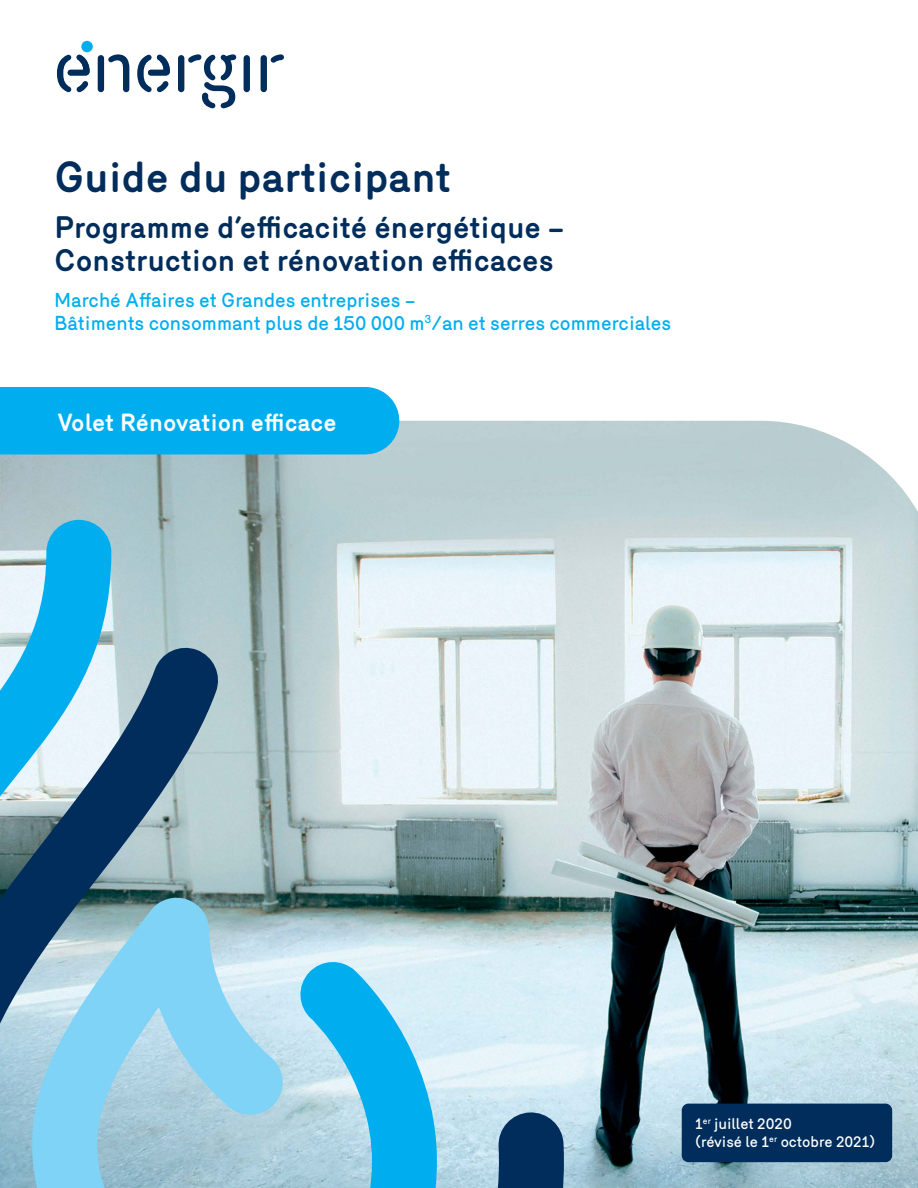
<style>
.page{position:relative;width:918px;height:1188px;background:#fff}
.page>*{position:absolute;margin:0;border:0;box-sizing:border-box;transform-origin:0 0}
.Energir_Titre_princi{font:700 42px "Merkury";color:#002d5b}
.Energir_Sous-titre_p{font:700 30px/33px "Merkury";color:#002d5b}
.Energir_Titre_paragr{font:700 24px "Merkury";color:#fff}
.Energir_Introduction{font:500 19.5px/22.5px "Merkury";color:#00aeef}
.Energir_Introduction-2{font:500 15px/18px "Merkury";color:#fff}
</style>
<div class="page">
<img style="left:0;top:421px;width:918px;height:767px">
<div style="left:81px;top:41px;width:12px;height:11px;background:#00aeef;border-radius:50%"></div>
<div style="left:98px;top:55px;width:6px;height:37px;background:#002d5b;border-radius:3px"></div>
<svg style="left:108px;top:54px;width:21px;height:38px"></svg>
<div style="left:244px;top:55px;width:6px;height:37px;background:#002d5b;border-radius:3px"></div>
<svg style="left:57px;top:54px;width:33px;height:39px"></svg>
<svg style="left:137px;top:54px;width:33px;height:39px"></svg>
<div style="left:178px;top:55px;width:6px;height:37px;background:#002d5b;border-radius:3px"></div>
<svg style="left:188px;top:54px;width:49px;height:55px"></svg>
<div style="left:261px;top:55px;width:6px;height:37px;background:#002d5b;border-radius:3px"></div>
<svg style="left:270px;top:54px;width:14px;height:9px"></svg>
<svg style="left:0;top:644px;width:222px;height:544px;background:#64869d"></svg>
<svg style="left:0;top:520px;width:111px;height:354px;background:#5fb0d2"></svg>
<svg style="left:437px;top:1112px;width:127px;height:76px;background:#678ba8"></svg>
<svg style="left:287px;top:958px;width:150px;height:230px;background:#6ecaed"></svg>
<svg style="left:32px;top:895px;width:255px;height:293px;background:#94c9de"></svg>
<div style="left:0;top:387px;width:366px;height:67px;background:#00aeef"></div>
<div style="left:682px;top:1104px;width:210px;height:58px;background:#002d5b;border-radius:7px"></div>
<p class="Energir_Titre_princi" style="left:54px;top:146px;width:399px">Guide du participant</p>
<p class="Energir_Sous-titre_p" style="left:54px;top:209px;width:512px">Programme d’efficacité énergétique –<br>Construction et rénovation efficaces</p>
<p class="Energir_Introduction" style="left:54px;top:287px;width:619px">Marché Affaires et Grandes entreprises –<br>Bâtiments consommant plus de 150 000 m<sup>3</sup>/an et serres commerciales</p>
<p class="Energir_Titre_paragr" style="left:57px;top:405px;width:281px">Volet Rénovation efficace</p>
<p class="Energir_Introduction-2" style="left:695px;top:1114px;width:182px">1<sup>er</sup> juillet 2020<br>(révisé le 1<sup>er</sup> octobre 2021)</p>
</div>
